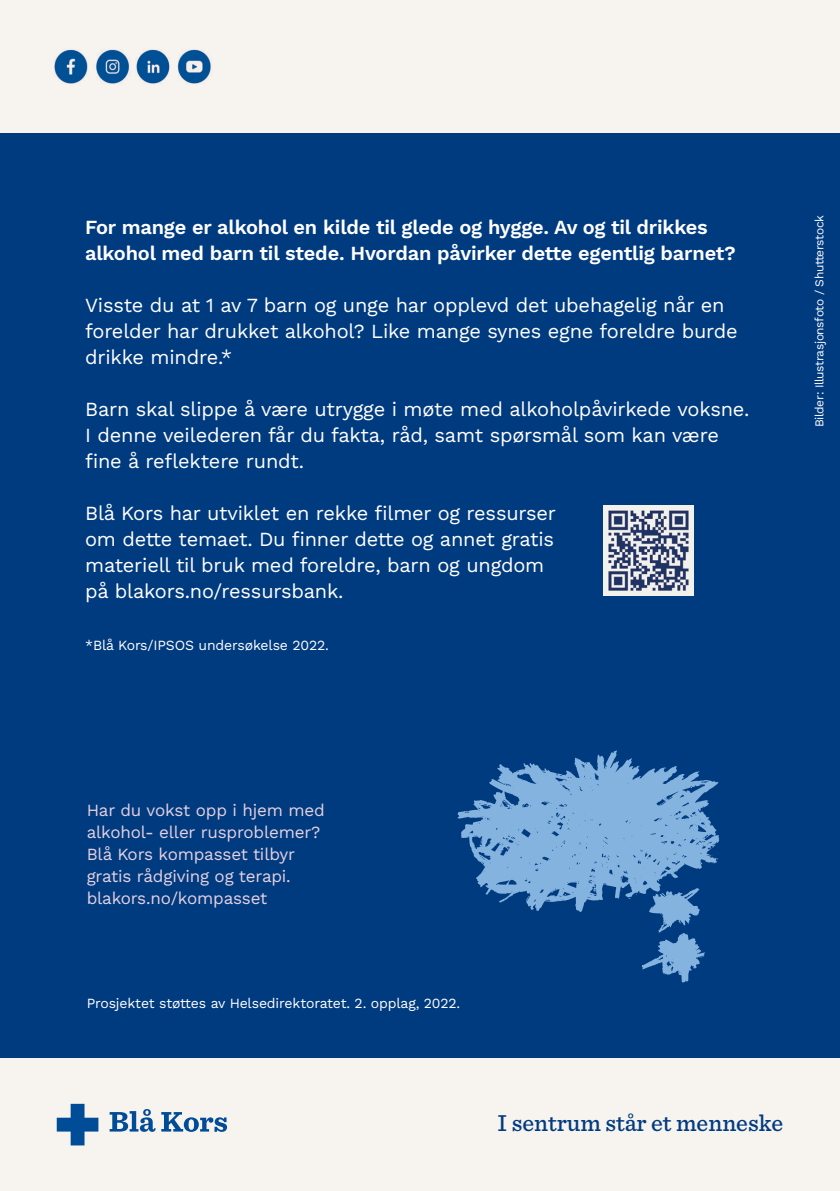
<style>
.page{position:relative;width:840px;height:1191px;background:#fff}
.page>*{position:absolute;margin:0;border:0;box-sizing:border-box;transform-origin:0 0}
.t1{font:500 24px "Sentinel";color:#013b7f}
.t2{font:20px/26px "Work Sans";letter-spacing:-.01em;color:#fff}
.t3{font:600 20px/26px "Work Sans";letter-spacing:-.01em;color:#fff}
.t4{font:17px/22px "Work Sans";letter-spacing:-.01em;color:#e5d1e2}
.t5{font:14px "Work Sans";letter-spacing:-.01em;color:#fff}
.t6{font:12px "Work Sans";letter-spacing:-.03em;color:#fff}
</style>
<div class="page">
<div style="left:0;top:133px;width:839px;height:925px;background:#013b7f"></div>
<div style="left:0;top:1058px;width:839px;height:133px;background:#f7f3ef"></div>
<div style="left:0;top:0;width:839px;height:133px;background:#f7f3ef"></div>
<img style="left:54px;top:49px;width:157px;height:35px">
<svg style="left:109px;top:1109px;width:118px;height:22px"></svg>
<svg style="left:57px;top:1103px;width:41px;height:42px"></svg>
<svg style="left:457px;top:750px;width:261px;height:162px;fill:#84b3df"></svg>
<svg style="left:525px;top:895px;width:4px;height:6px"></svg>
<svg style="left:591px;top:762px;width:14px;height:4px"></svg>
<svg style="left:710px;top:844px;width:6px;height:4px"></svg>
<svg style="left:501px;top:767px;width:6px;height:7px"></svg>
<svg style="left:501px;top:848px;width:7px;height:3px"></svg>
<svg style="left:470px;top:832px;width:11px;height:22px"></svg>
<svg style="left:504px;top:802px;width:5px;height:7px"></svg>
<svg style="left:589px;top:876px;width:7px;height:10px"></svg>
<svg style="left:503px;top:838px;width:9px;height:4px"></svg>
<svg style="left:625px;top:835px;width:79px;height:147px"></svg>
<img style="left:603px;top:505px;width:89px;height:90px">
<p class="t3" style="left:85px;top:213px;width:652px">For mange er alkohol en kilde til glede og hygge. Av og til drikkes alkohol med barn til stede. Hvordan påvirker dette egentlig barnet?</p>
<p class="t2" style="left:85px;top:291px;width:653px">Visste du at 1 av 7 barn og unge har opplevd det ubehagelig når en forelder har drukket alkohol? Like mange synes egne foreldre burde drikke mindre.*</p>
<p class="t2" style="left:85px;top:395px;width:665px">Barn skal slippe å være utrygge i møte med alkoholpåvirkede voksne.<br>I denne veilederen får du fakta, råd, samt spørsmål som kan være fine å reflektere rundt.</p>
<p class="t2" style="left:85px;top:499px;width:472px">Blå Kors har utviklet en rekke filmer og ressurser om dette temaet. Du finner dette og annet gratis materiell til bruk med foreldre, barn og ungdom på blakors.no/ressursbank.</p>
<p class="t5" style="left:85px;top:635px;width:245px">*Blå Kors/IPSOS undersøkelse 2022.</p>
<p class="t6" style="left:809px;top:427px;width:213px;rotate:-90deg">Bilder: Illustrasjonsfoto / Shutterstock</p>
<p class="t4" style="left:87px;top:798px;width:239px">Har du vokst opp i hjem med alkohol- eller rusproblemer?<br>Blå Kors kompasset tilbyr gratis rådgiving og terapi. blakors.no/kompasset</p>
<p class="t5" style="left:87px;top:993px;width:375px">Prosjektet støttes av Helsedirektoratet. 2. opplag, 2022.</p>
<p class="t1" style="left:497px;top:1105px;width:287px">I sentrum står et menneske</p>
</div>
